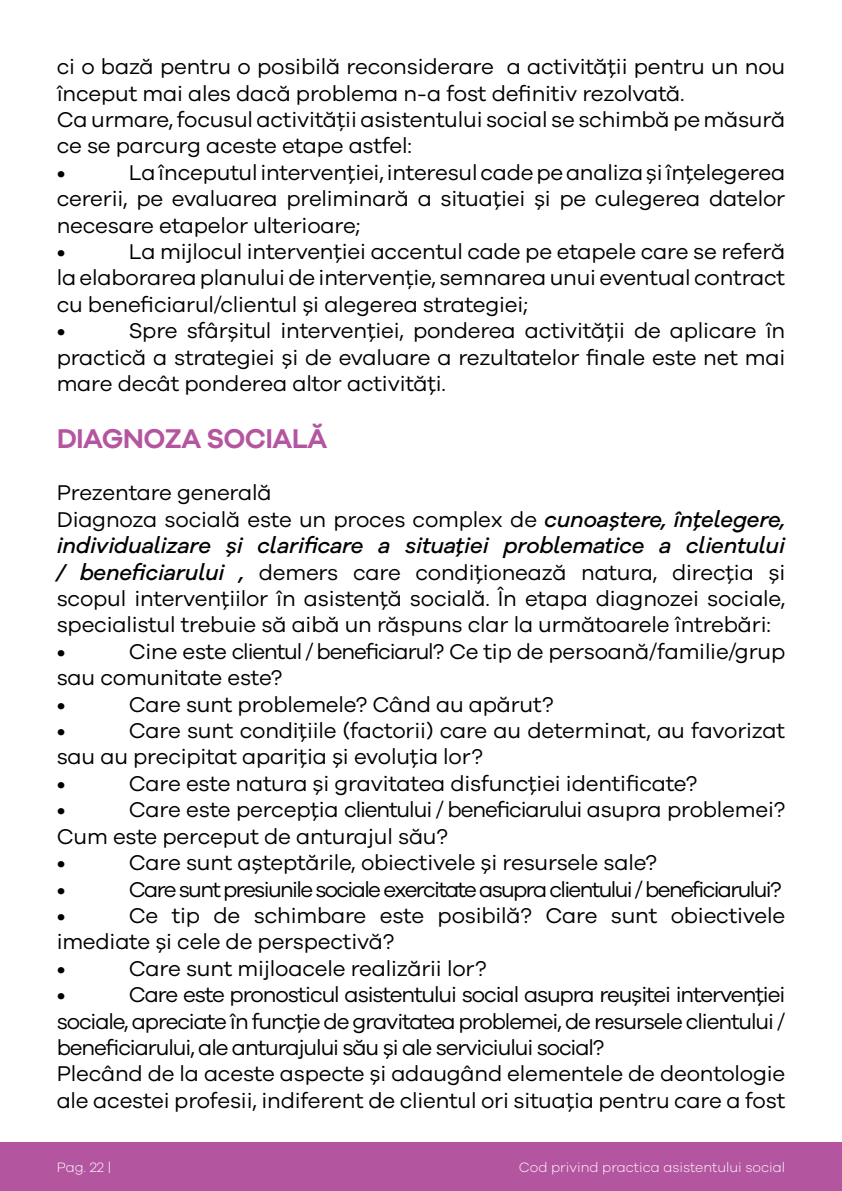
<style>
.page{position:relative;width:842px;height:1191px;background:#fff}
.page>*{position:absolute;margin:0;border:0;box-sizing:border-box;transform-origin:0 0}
.t1{font:600 28px "Galano Grotesque";letter-spacing:-.025em;color:#b455a0}
.t2{font:22px/26.4px "Galano Grotesque";letter-spacing:-.01em;color:#000}
.t3{font:22px/26.4px "Galano Grotesque";letter-spacing:-.05em;color:#000}
.t4{font:22px "Galano Grotesque";letter-spacing:-.075em;color:#000}
.t5{font:italic 500 22px "Galano Grotesque Alt";letter-spacing:-.01em;color:#000}
.t6{font:300 14px "Galano Grotesque";color:#fff}
.s1{font-family:"Galano Grotesque Alt";font-weight:500;font-style:italic}
</style>
<div class="page">
<div style="left:0;top:1142px;width:842px;height:49px;background:#b455a0"></div>
<p class="t2" style="left:57px;top:53px;width:730px">ci o bază pentru o posibilă reconsiderare a activităţii pentru un nou început mai ales dacă problema n-a fost definitiv rezolvată.<br>Ca urmare, focusul activității asistentului social se schimbă pe măsură ce se parcurg aceste etape astfel:<br>•</p>
<p class="t2" style="left:57px;top:159px;width:730px;text-indent:72px">La începutul intervenţiei, interesul cade pe analiza şi înţelegerea cererii, pe evaluarea preliminară a situaţiei şi pe culegerea datelor necesare etapelor ulterioare;<br>•</p>
<p class="t2" style="left:57px;top:238px;width:730px;text-indent:72px">La mijlocul intervenţiei accentul cade pe etapele care se referă la elaborarea planului de intervenție, semnarea unui eventual contract cu beneficiarul/clientul şi alegerea strategiei;<br>•</p>
<p class="t2" style="left:57px;top:317px;width:730px;text-align:justify;text-indent:72px">Spre sfârşitul intervenţiei, ponderea activităţii de aplicare în practică a strategiei şi de evaluare a rezultatelor finale este net mai mare decât ponderea altor activităţi.</p>
<p class="t1" style="left:57px;top:421px;width:272px">DIAGNOZA SOCIALĂ</p>
<p class="t2" style="left:57px;top:479px;width:730px">Prezentare generală<br>Diagnoza socială este un proces complex de <span class="s1">cunoaştere, înţelegere,</span></p>
<p class="t5" style="left:57px;top:531px;width:730px">individualizare şi clarificare a situaţiei problematice a clientului</p>
<p class="t2" style="left:57px;top:558px;width:730px"><span class="s1">/ beneficiarului ,</span> demers care condiţionează natura, direcţia şi scopul intervenţiilor în asistenţă socială. În etapa diagnozei sociale, specialistul trebuie să aibă un răspuns clar la următoarele întrebări:<br>•</p>
<p class="t2" style="left:57px;top:637px;width:730px;text-indent:72px">Cine este clientul / beneficiarul? Ce tip de persoană/familie/grup sau comunitate este?<br>•</p>
<p class="t2" style="left:129px;top:690px;width:426px">Care sunt problemele? Când au apărut?</p>
<p class="t2" style="left:57px;top:717px;width:730px;text-indent:72px">Care sunt condiţiile (factorii) care au determinat, au favorizat sau au precipitat apariţia şi evoluţia lor?<br>•</p>
<p class="t2" style="left:57px;top:717px;width:10px">•</p>
<p class="t2" style="left:129px;top:769px;width:570px">Care este natura şi gravitatea disfuncţiei identificate?</p>
<p class="t2" style="left:57px;top:796px;width:730px;text-indent:72px">Care este percepţia clientului / beneficiarului asupra problemei?<br>Cum este perceput de anturajul său?<br>•</p>
<p class="t2" style="left:57px;top:796px;width:10px">•</p>
<p class="t2" style="left:129px;top:849px;width:530px">Care sunt aşteptările, obiectivele şi resursele sale?</p>
<p class="t2" style="left:57px;top:875px;width:10px">•</p>
<p class="t4" style="left:129px;top:876px;width:654px">Care sunt presiunile sociale exercitate asupra clientului / beneficiarului?</p>
<p class="t2" style="left:57px;top:901px;width:10px">•</p>
<p class="t2" style="left:57px;top:901px;width:730px;text-indent:72px">Ce tip de schimbare este posibilă? Care sunt obiectivele imediate şi cele de perspectivă?<br>•</p>
<p class="t2" style="left:129px;top:954px;width:359px">Care sunt mijloacele realizării lor?</p>
<p class="t3" style="left:57px;top:981px;width:730px;text-indent:72px">Care este pronosticul asistentului social asupra reuşitei intervenţiei sociale, apreciate în funcţie de gravitatea problemei, de resursele clientului / beneficiarului, ale anturajului său şi ale serviciului social?<br>Plecând de la aceste aspecte şi adaugând elementele de deontologie ale acestei profesii, indiferent de clientul ori situaţia pentru care a fost</p>
<p class="t2" style="left:57px;top:981px;width:10px">•</p>
<p class="t6" style="left:57px;top:1159px;width:56px">Pag. 22 |</p>
<p class="t6" style="left:519px;top:1159px;width:268px">Cod privind practica asistentului social</p>
</div>
